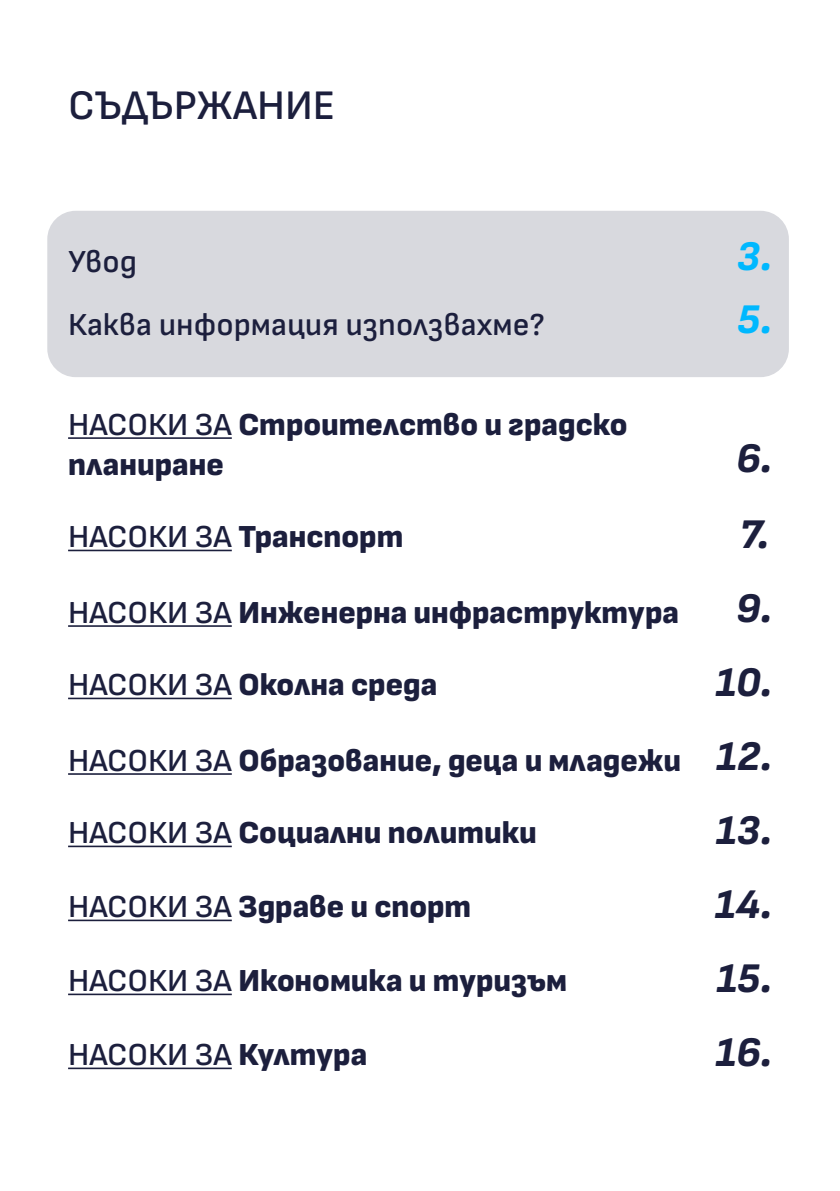
<style>
.page{position:relative;width:840px;height:1191px;background:#fff}
.page>*{position:absolute;margin:0;border:0;box-sizing:border-box;transform-origin:0 0}
.t1{font:italic 800 42.2px/74.2px "Sofia Sans";color:#1c1f3d;text-align:center}
.t2{font:italic 800 42.2px/63px "Sofia Sans";color:#00b8ff}
.t3{font:600 42px "Sofia Sans";color:#1c1f3d}
.t4{font:900 32px/40px "Sofia Sans";color:#1c1f3d}
.t5{font:600 32px/63px "Sofia Sans";color:#1c1f3d}
.s1{font-weight:600}
.s2{font-weight:900}
</style>
<div class="page">
<div style="left:47px;top:211px;width:741px;height:166px;background:#d8d9de;border-radius:28px"></div>
<hr style="left:68px;top:437px;width:164px;height:2px;background:#1c1f3d">
<hr style="left:68px;top:549px;width:164px;height:2px;background:#1c1f3d">
<hr style="left:68px;top:625px;width:164px;height:2px;background:#1c1f3d">
<hr style="left:68px;top:697px;width:164px;height:2px;background:#1c1f3d">
<hr style="left:68px;top:773px;width:164px;height:2px;background:#1c1f3d">
<hr style="left:68px;top:845px;width:164px;height:2px;background:#1c1f3d">
<hr style="left:68px;top:919px;width:164px;height:2px;background:#1c1f3d">
<hr style="left:68px;top:993px;width:164px;height:2px;background:#1c1f3d">
<hr style="left:68px;top:1067px;width:164px;height:2px;background:#1c1f3d">
<h2 class="t3" style="left:68px;top:81px;width:269px">СЪДЪРЖАНИЕ</h2>
<p class="t5" style="left:68px;top:230px;width:478px">Увод<br>Каква информация използвахме?</p>
<p class="t4" style="left:68px;top:404px;width:560px"><span class="s1">НАСОКИ ЗА</span> Строителство и градско планиране</p>
<p class="t4" style="left:68px;top:516px;width:336px"><span class="s1">НАСОКИ ЗА</span> Транспорт</p>
<p class="t4" style="left:68px;top:592px;width:612px"><span class="s1">НАСОКИ ЗА</span> Инженерна инфраструктура</p>
<p class="t4" style="left:68px;top:664px;width:370px"><span class="s1">НАСОКИ ЗА</span> Околна среда</p>
<p class="t4" style="left:68px;top:740px;width:614px"><span class="s1">НАСОКИ ЗА</span> Образование, деца и младежи</p>
<p class="t4" style="left:68px;top:812px;width:470px"><span class="s1">НАСОКИ ЗА</span> Социални политики</p>
<p class="t4" style="left:68px;top:886px;width:404px"><span class="s1">НАСОКИ ЗА</span> Здраве и спорт</p>
<p class="t4" style="left:68px;top:960px;width:500px"><span class="s1">НАСОКИ ЗА</span> Икономика и туризъм</p>
<p class="t5" style="left:68px;top:1023px;width:300px">НАСОКИ ЗА <span class="s2">Култура</span></p>
<h1 class="t2" style="left:736px;top:224px;width:37px">3.<br>5.</h1>
<h1 class="t1" style="left:714px;top:421px;width:59px">6.<br>7.<br>9.<br>10.<br>12.<br>13.<br>14.<br>15.<br>16.</h1>
</div>
